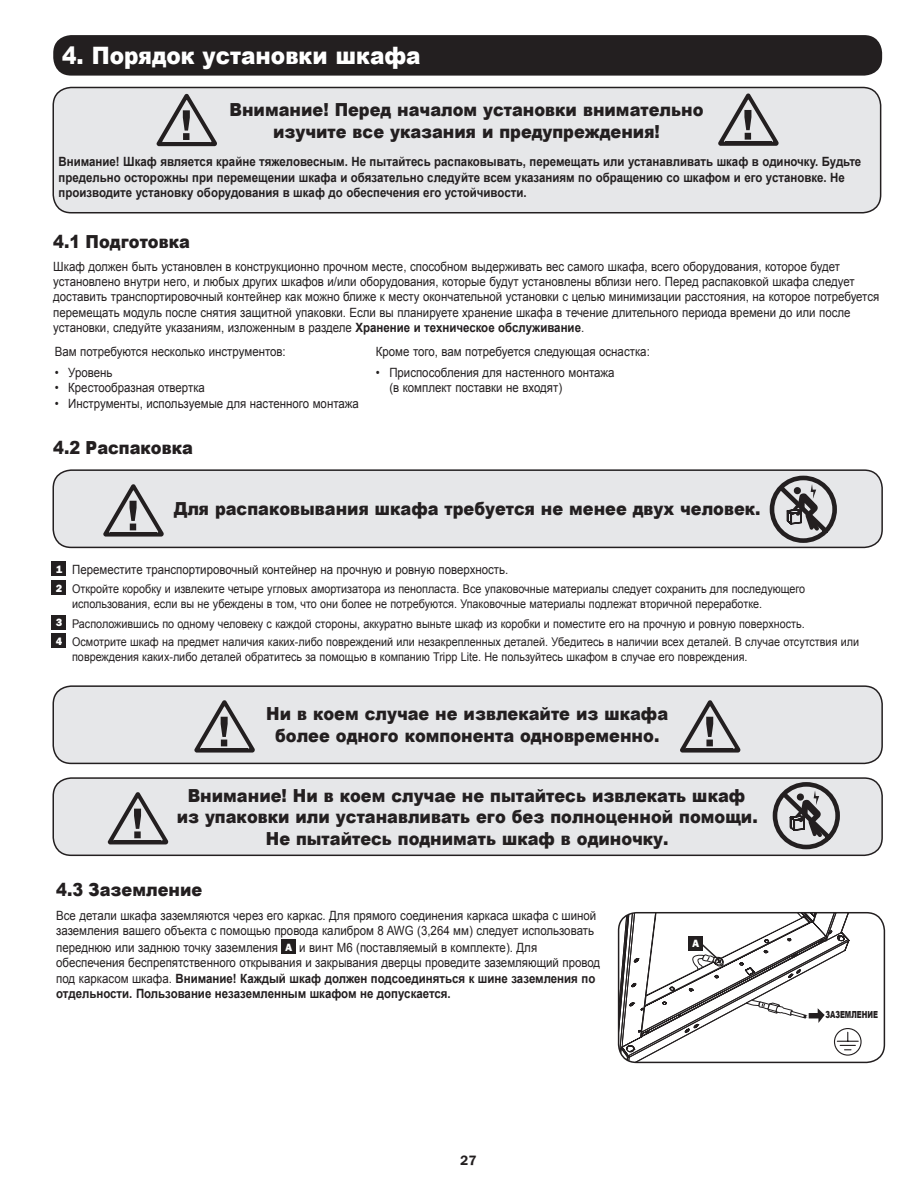
<style>
.page{position:relative;width:918px;height:1188px;background:#fff}
.page>*{position:absolute;margin:0;border:0;box-sizing:border-box;transform-origin:0 0}
.Main_Head{font:900 24px "Arial";color:#fff;scale:.9 1}
.Sub_Head{font:900 18px/21.6px "Arial";color:#231f20;text-align:center;scale:.9 1}
.t1{font:600 13.5px "Franklin Gothic IT Cby BT";color:#231f20}
.t2{font:12.75px/15.3px "Arial";color:#231f20;scale:.9 1}
.t3{font:700 12.75px/15.3px "Arial";color:#231f20;scale:.9 1}
.t4{font:12px/15.3px "Arial";color:#231f20;scale:.9 1}
.t5{font:800 10.5px "Franklin Gothic IT Cby BT";color:#fff}
.t6{font:900 9.75px "Arial";color:#231f20;scale:.7 1}
.t7{font:900 9px/9px "Swiss 721 BT";color:#231f20}
.s1{font-weight:700}
</style>
<div class="page">
<div style="left:53px;top:35px;width:829px;height:41px;background:#231f20;border-radius:18px"></div>
<div style="left:53px;top:87px;width:828px;height:126px;background:#e6e7e9;border-radius:18px"></div>
<div style="left:52px;top:87px;width:829px;height:126px;border:2px solid #231f20;border-radius:18px"></div>
<div style="left:53px;top:470px;width:829px;height:77px;background:#e6e7e9;border-radius:18px"></div>
<div style="left:52px;top:469px;width:831px;height:79px;border:2px solid #231f20;border-radius:18px"></div>
<div style="left:53px;top:686px;width:829px;height:77px;background:#e6e7e9;border-radius:18px"></div>
<div style="left:52px;top:685px;width:831px;height:79px;border:2px solid #231f20;border-radius:18px"></div>
<div style="left:53px;top:778px;width:829px;height:77px;background:#e6e7e9;border-radius:18px"></div>
<div style="left:52px;top:777px;width:831px;height:79px;border:2px solid #231f20;border-radius:18px"></div>
<div style="left:52px;top:562px;width:14px;height:14px;background:#231f20"></div>
<div style="left:52px;top:581px;width:14px;height:14px;background:#231f20"></div>
<div style="left:52px;top:615px;width:14px;height:14px;background:#231f20"></div>
<div style="left:52px;top:634px;width:14px;height:14px;background:#231f20"></div>
<div style="left:282px;top:939px;width:14px;height:15px;background:#231f20"></div>
<svg style="left:103px;top:484px;width:61px;height:53px"></svg>
<svg style="left:194px;top:700px;width:61px;height:53px"></svg>
<svg style="left:108px;top:792px;width:60px;height:52px"></svg>
<svg style="left:680px;top:700px;width:60px;height:53px"></svg>
<svg style="left:157px;top:94px;width:60px;height:52px"></svg>
<svg style="left:718px;top:93px;width:61px;height:53px"></svg>
<svg style="left:770px;top:476px;width:67px;height:67px"></svg>
<svg style="left:773px;top:782px;width:67px;height:67px"></svg>
<svg style="left:619px;top:913px;width:265px;height:149px"></svg>
<div style="left:825px;top:1003px;width:58px;height:23px;background:#fff"></div>
<p class="Main_Head" style="left:62px;top:38px;width:400px">4. Порядок установки шкафа</p>
<p class="Sub_Head" style="left:229px;top:98px;width:528px">Внимание! Перед началом установки внимательно изучите все указания и предупреждения!</p>
<p class="t3" style="left:58px;top:155px;width:894px">Внимание! Шкаф является крайне тяжеловесным. Не пытайтесь распаковывать, перемещать или устанавливать шкаф в одиночку. Будьте предельно осторожны при перемещении шкафа и обязательно следуйте всем указаниям по обращению со шкафом и его установке. Не производите установку оборудования в шкаф до обеспечения его устойчивости.</p>
<p class="Sub_Head" style="left:53px;top:230px;width:153px">4.1 Подготовка</p>
<p class="t2" style="left:53px;top:259px;width:919px">Шкаф должен быть установлен в конструкционно прочном месте, способном выдерживать вес самого шкафа, всего оборудования, которое будет установлено внутри него, и любых других шкафов и/или оборудования, которые будут установлены вблизи него. Перед распаковкой шкафа следует доставить транспортировочный контейнер как можно ближе к месту окончательной установки с целью минимизации расстояния, на которое потребуется перемещать модуль после снятия защитной упаковки. Если вы планируете хранение шкафа в течение длительного периода времени до или после установки, следуйте указаниям, изложенным в разделе <span class="s1">Хранение и техническое обслуживание</span>.</p>
<p class="t2" style="left:55px;top:344px;width:258px">Вам потребуются несколько инструментов:</p>
<p class="t2" style="left:55px;top:365px;width:66px">• Уровень</p>
<p class="t2" style="left:55px;top:380px;width:168px">• Крестообразная отвертка</p>
<p class="t2" style="left:55px;top:396px;width:339px">• Инструменты, используемые для настенного монтажа</p>
<p class="t2" style="left:376px;top:344px;width:306px">Кроме того, вам потребуется следующая оснастка:</p>
<p class="t2" style="left:389px;top:365px;width:252px;text-indent:-13px">• Приспособления для настенного монтажа (в комплект поставки не входят)</p>
<p class="Sub_Head" style="left:53px;top:436px;width:157px">4.2 Распаковка</p>
<p class="Sub_Head" style="left:174px;top:497px;width:654px">Для распаковывания шкафа требуется не менее двух человек.</p>
<p class="t5" style="left:56px;top:563px;width:8px">1</p>
<p class="t2" style="left:72px;top:562px;width:486px">Переместите транспортировочный контейнер на прочную и ровную поверхность.</p>
<p class="t5" style="left:56px;top:581px;width:8px">2</p>
<p class="t4" style="left:72px;top:581px;width:816px">Откройте коробку и извлеките четыре угловых амортизатора из пенопласта. Все упаковочные материалы следует сохранить для последующего использования, если вы не убеждены в том, что они более не потребуются. Упаковочные материалы подлежат вторичной переработке.</p>
<p class="t5" style="left:56px;top:616px;width:8px">3</p>
<p class="t4" style="left:72px;top:616px;width:816px">Расположившись по одному человеку с каждой стороны, аккуратно выньте шкаф из коробки и поместите его на прочную и ровную поверхность.</p>
<p class="t5" style="left:56px;top:635px;width:8px">4</p>
<p class="t4" style="left:72px;top:635px;width:876px;line-height:14.4px">Осмотрите шкаф на предмет наличия каких-либо повреждений или незакрепленных деталей. Убедитесь в наличии всех деталей. В случае отсутствия или повреждения каких-либо деталей обратитесь за помощью в компанию Tripp Lite. Не пользуйтесь шкафом в случае его повреждения.</p>
<p class="Sub_Head" style="left:266px;top:703px;width:448px">Ни в коем случае не извлекайте из шкафа более одного компонента одновременно.</p>
<p class="Sub_Head" style="left:177px;top:784px;width:647px">Внимание! Ни в коем случае не пытайтесь извлекать шкаф из упаковки или устанавливать его без полноценной помощи.<br>Не пытайтесь поднимать шкаф в одиночку.</p>
<p class="Sub_Head" style="left:56px;top:878px;width:164px">4.3 Заземление</p>
<p class="t2" style="left:56px;top:908px;width:602px">Все детали шкафа заземляются через его каркас. Для прямого соединения каркаса шкафа с шиной заземления вашего объекта с помощью провода калибром 8 AWG (3,264 мм) следует использовать</p>
<p class="t2" style="left:56px;top:940px;width:248px">переднюю или заднюю точку заземления</p>
<p class="t5" style="left:285px;top:940px;width:8px">A</p>
<p class="t2" style="left:56px;top:940px;width:606px;text-indent:243px">и винт M6 (поставляемый в комплекте). Для обеспечения беспрепятственного открывания и закрывания дверцы проведите заземляющий провод под каркасом шкафа. <span class="s1">Внимание! Каждый шкаф должен подсоединяться к шине заземления по отдельности. Пользование незаземленным шкафом не допускается.</span></p>
<p class="t1" style="left:460px;top:1152px;width:18px">27</p>
<p class="t5" style="left:693px;top:937px;width:8px">A</p>
<p class="t7" style="left:828px;top:1006px;width:45px">EARTH<br>GROUND</p>
<p class="t6" style="left:825px;top:1007px;width:77px">ЗАЗЕМЛЕНИЕ</p>
</div>
